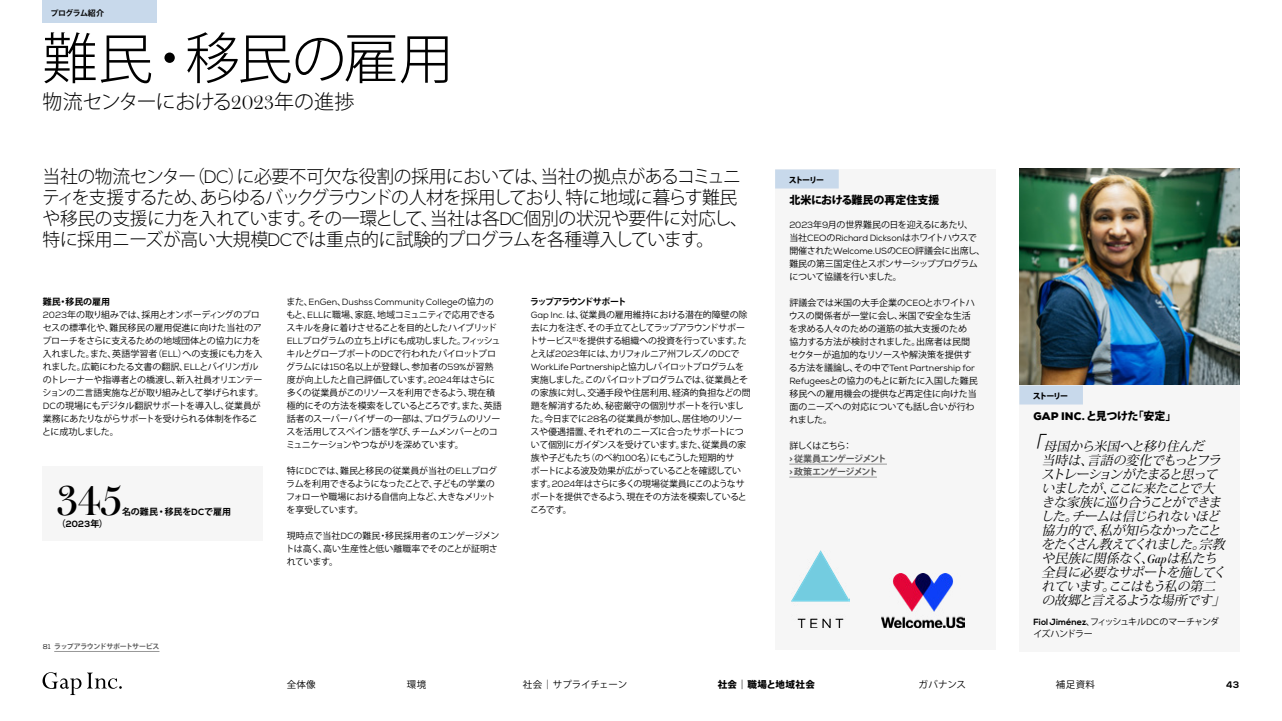
<style>
.page{position:relative;width:1282px;height:721px;background:#fff}
.page>*{position:absolute;margin:0;border:0;box-sizing:border-box;transform-origin:0 0}
.t1{font:300 55px "Koz Go Pro";letter-spacing:-.015em;color:#000}
.t2{font:44px "Austin";color:#000}
.t3{font:300 20px "Koz Go Pro";letter-spacing:-.03em;color:#000}
.t4{font:300 18px/21px "Koz Go Pro";letter-spacing:-.025em;color:#000}
.t5{font:italic 13px/14px "Koz Min Pro";color:#000}
.t6{font:800 11px "Koz Go Pro";letter-spacing:-.02em;color:#000}
.t7{font:9.5px "Koz Go Pro";letter-spacing:.01em;color:#000}
.t8{font:9.5px "Koz Go Pro";letter-spacing:-.01em;color:#000}
.t9{font:800 9.5px "Koz Go Pro";letter-spacing:.05em;color:#000}
.t10{font:700 9.5px "Nexa";color:#000}
.t11{font:9px/13px "Koz Go Pro";letter-spacing:-.02em;color:#000}
.t12{font:9px/13px "Koz Go Pro";color:#000}
.t13{font:9px "Nexa";letter-spacing:-.01em;color:#000}
.t14{font:9px/12px "Koz Go Pro";letter-spacing:-.09em;color:#000}
.t15{font:700 9px/13px "Koz Go Pro";letter-spacing:-.08em;color:#595959}
.t16{font:9px "Koz Go Pro";letter-spacing:-.04em;color:#000}
.t17{font:700 9px "Koz Go Pro";letter-spacing:.005em;color:#000}
.t18{font:700 9px "Nexa";color:#000}
.t19{font:800 8px "Koz Go Pro";letter-spacing:-.13em;color:#000}
.t20{font:700 8px "Koz Go Pro";letter-spacing:-.05em;color:#000}
.t21{font:700 7px "Koz Go Pro";letter-spacing:-.055em;color:#595959}
.s1{font-family:"Austin"}
.s2{font-family:"Nexa"}
.s3{font-weight:700}
.s4{font-family:"Koz Go Pro"}
.s5{font-family:"Nexa";font-weight:400;color:#000}
.s6{font-weight:400;color:#000}
.s7{font-family:"Nexa";font-weight:900}
.s8{font-family:"Koz Go Pro";font-size:20px}
.s9{font-family:"Nexa";font-weight:700}
</style>
<div class="page">
<div style="left:43px;top:0;width:114px;height:23px;background:#c8d9eb"></div>
<div style="left:775px;top:169px;width:220px;height:480px;background:#f6f6f6"></div>
<div style="left:775px;top:169px;width:63px;height:19px;background:#c8d9eb"></div>
<hr style="left:789px;top:464px;width:97px;height:1px;background:#999">
<hr style="left:789px;top:477px;width:87px;height:1px;background:#999">
<hr style="left:54px;top:651px;width:105px;height:1px;background:#999">
<div style="left:1019px;top:385px;width:220px;height:266px;background:#f6f6f6"></div>
<div style="left:1019px;top:385px;width:63px;height:19px;background:#c8d9eb"></div>
<div style="left:43px;top:466px;width:219px;height:75px;background:#f6f6f6"></div>
<img style="left:791px;top:550px;width:58px;height:78px">
<img style="left:881px;top:574px;width:83px;height:53px">
<img style="left:1019px;top:169px;width:220px;height:216px">
<svg style="left:43px;top:672px;width:38px;height:23px"></svg>
<svg style="left:87px;top:672px;width:35px;height:17px"></svg>
<p class="t20" style="left:50px;top:8px;width:55px">プログラム紹介</p>
<h1 class="t1" style="left:43px;top:22px;width:413px">難民・移民の雇用</h1>
<h3 class="t3" style="left:43px;top:88px;width:313px">物流センターにおける<span class="s1">2023</span>年の進捗</h3>
<h3 class="t4" style="left:42px;top:166px;width:707px">当社の物流センター（<span class="s2">DC</span>）に必要不可欠な役割の採用においては、当社の拠点があるコミュニティを支援するため、あらゆるバックグラウンドの人材を採用しており、特に地域に暮らす難民や移民の支援に力を入れています。その一環として、当社は各<span class="s2">DC</span>個別の状況や要件に対応し、特に採用ニーズが高い大規模<span class="s2">DC</span>では重点的に試験的プログラムを各種導入しています。</h3>
<p class="t11" style="left:42px;top:295px;width:223px"><span class="s3">難民・移民の雇用<br></span><span class="s2">2023</span>年の取り組みでは、採用とオンボーディングのプロセスの標準化や、難民移民の雇用促進に向けた当社のアプローチをさらに支えるための地域団体との協力に力を入れました。また、英語学習者（<span class="s2">ELL</span>）への支援にも力を入れました。広範にわたる文書の翻訳、<span class="s2">ELL</span>とバイリンガルのトレーナーや指導者との橋渡し、新入社員オリエンテーションの二言語実施などが取り組みとして挙げられます。<br><span class="s2">DC</span>の現場にもデジタル翻訳サポートを導入し、従業員が業務にあたりながらサポートを受けられる体制を作ることに成功しました。</p>
<p class="t13" style="left:286px;top:296px;width:209px"><span class="s4">また、</span>EnGen<span class="s4">、</span>Dushss Community College<span class="s4">の協力の</span></p>
<p class="t11" style="left:286px;top:308px;width:217px">もと、<span class="s2">ELL</span>に職場、家庭、地域コミュニティで応用できるスキルを身に着けさせることを目的としたハイブリッド<br><span class="s2">ELL</span>プログラムの立ち上げにも成功しました。フィッシュキルとグローブポートの<span class="s2">DC</span>で行われたパイロットプログラムには<span class="s2">150</span>名以上が登録し、参加者の<span class="s2">59%</span>が習熟度が向上したと自己評価しています。<span class="s2">2024</span>年はさらに多くの従業員がこのリソースを利用できるよう、現在積極的にその方法を模索をしているところです。また、英語話者のスーパーバイザーの一部は、プログラムのリソースを活用してスペイン語を学び、チームメンバーとのコミュニケーションやつながりを深めています。</p>
<p class="t11" style="left:286px;top:464px;width:212px">特に<span class="s2">DC</span>では、難民と移民の従業員が当社の<span class="s2">ELL</span>プログラムを利用できるようになったことで、子どもの学業のフォローや職場における自信向上など、大きなメリットを享受しています。</p>
<p class="t11" style="left:285px;top:529px;width:215px">現時点で当社<span class="s2">DC</span>の難民・移民採用者のエンゲージメントは高く、高い生産性と低い離職率でそのことが証明されています。</p>
<h2 class="t2" style="left:57px;top:470px;width:67px">345</h2>
<p class="t17" style="left:122px;top:505px;width:111px">名の難民・移民を<span class="s2">DC</span>で雇用</p>
<p class="t18" style="left:57px;top:518px;width:53px"><span class="s4">（</span>2023<span class="s4">年）</span></p>
<p class="t11" style="left:529px;top:295px;width:219px"><span class="s3">ラップアラウンドサポート<br></span><span class="s2">Gap Inc.</span> は、従業員の雇用維持における潜在的障壁の除去に力を注ぎ、その手立てとしてラップアラウンドサポートサービス<sup>81</sup>を提供する組織への投資を行っています。たとえば<span class="s2">2023</span>年には、カリフォルニア州フレズノの<span class="s2">DC</span>で</p>
<p class="t13" style="left:531px;top:361px;width:215px">WorkLife Partnership<span class="s4">と協力しパイロットプログラムを</span></p>
<p class="t11" style="left:530px;top:373px;width:222px">実施しました。このパイロットプログラムでは、従業員とその家族に対し、交通手段や住居利用、経済的負担などの問題を解消するため、秘密厳守の個別サポートを行いました。今日までに<span class="s2">28</span>名の従業員が参加し、居住地のリソースや優遇措置、それぞれのニーズに合ったサポートについて個別にガイダンスを受けています。また、従業員の家族や子どもたち（のべ約<span class="s2">100</span>名）にもこうした短期的サ<br>ポートによる波及効果が広がっていることを確認しています。<span class="s2">2024</span>年はさらに多くの現場従業員にこのようなサポートを提供できるよう、現在その方法を模索しているところです。</p>
<p class="t21" style="left:43px;top:642px;width:118px"><span class="s5">81</span> ラップアラウンドサポートサービス</p>
<p class="t19" style="left:788px;top:175px;width:37px">ストーリー</p>
<p class="t6" style="left:789px;top:192px;width:152px">北米における難民の再定住支援</p>
<p class="t16" style="left:789px;top:219px;width:185px"><span class="s2">2023</span>年<span class="s2">9</span>月の世界難民の日を迎えるにあたり、</p>
<p class="t13" style="left:789px;top:232px;width:189px"><span class="s4">当社</span>CEO<span class="s4">の</span>Richard Dickson<span class="s4">はホワイトハウスで</span></p>
<p class="t11" style="left:789px;top:244px;width:197px">開催された<span class="s2">Welcome.US</span>の<span class="s2">CEO</span>評議会に出席し、難民の第三国定住とスポンサーシッププログラムについて協議を行いました。</p>
<p class="t12" style="left:788px;top:296px;width:187px">評議会では米国の大手企業の<span class="s2">CEO</span>とホワイトハウスの関係者が一堂に会し、米国で安全な生活を求める人々のための道筋の拡大支援のため協力する方法が検討されました。出席者は民間セクターが追加的なリソースや解決策を提供す</p>
<p class="t13" style="left:788px;top:362px;width:188px"><span class="s4">る方法を議論し、その中で</span>Tent Partnership for</p>
<p class="t12" style="left:789px;top:374px;width:190px"><span class="s2">Refugees</span>との協力のもとに新たに入国した難民移民への雇用機会の提供など再定住に向けた当面のニーズへの対応についても話し合いが行われました。</p>
<p class="t15" style="left:789px;top:440px;width:99px"><span class="s6">詳しくはこちら：<br></span><span class="s2">&gt;</span> 従業員エンゲージメント<span class="s2">&gt;</span> 政策エンゲージメント</p>
<p class="t19" style="left:1032px;top:391px;width:37px">ストーリー</p>
<p class="t6" style="left:1033px;top:408px;width:144px"><span class="s7">GAP INC.</span> と見つけた「安定」</p>
<h3 class="t5" style="left:1040px;top:438px;width:191px;text-indent:-16px"><span class="s8">「</span>母国から米国へと移り住んだ<br>当時は、言語の変化でもっとフラストレーションがたまると思っていましたが、ここに来たことで大きな家族に巡り合うことができました。チームは信じられないほど協力的で、私が知らなかったことをたくさん教えてくれました。宗教や民族に関係なく、<span class="s1">G ap</span> は私たち全員に必要なサポートを施してくれています。ここはもう私の第二の故郷と言えるような場所です」</h3>
<p class="t14" style="left:1033px;top:616px;width:187px"><span class="s9">Fiol Jiménez</span>、フィッシュキル<span class="s2">DC</span>のマーチャンダイズハンドラー</p>
<p class="t7" style="left:287px;top:678px;width:30px">全体像</p>
<p class="t7" style="left:407px;top:678px;width:21px">環境</p>
<p class="t8" style="left:523px;top:678px;width:106px">社会｜サプライチェーン</p>
<p class="t9" style="left:717px;top:678px;width:99px">社会｜職場と地域社会</p>
<p class="t7" style="left:918px;top:678px;width:49px">ガバナンス</p>
<p class="t7" style="left:1055px;top:678px;width:41px">補足資料</p>
<p class="t10" style="left:1226px;top:679px;width:15px">43</p>
</div>
